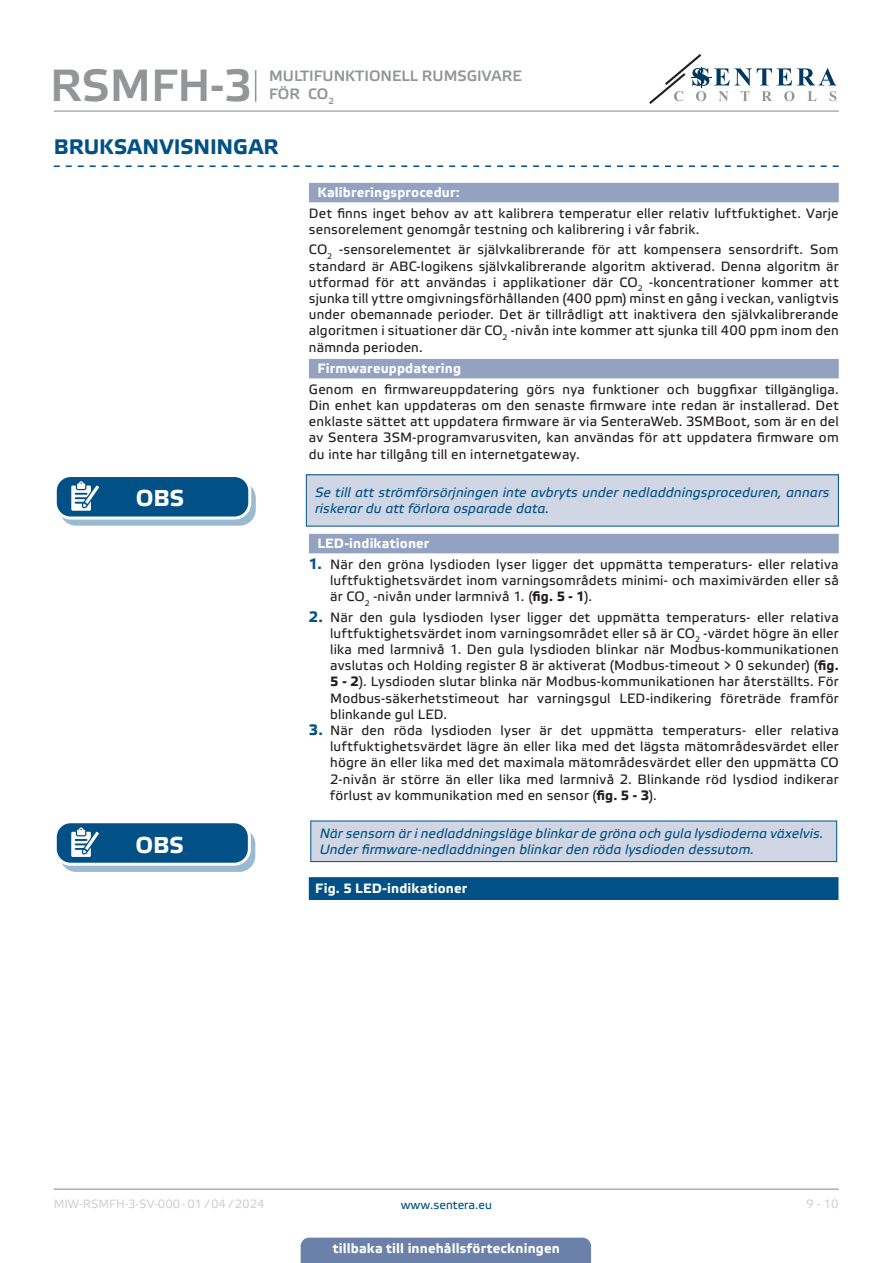
<style>
.page{position:relative;width:893px;height:1263px;background:#fff}
.page>*{position:absolute;margin:0;border:0;box-sizing:border-box;transform-origin:0 0}
.t1{font:45px "Etelka Medium Pro";color:#939598}
.t2{font:700 22.95px "Etelka Text Pro";letter-spacing:-.005em;color:#fff}
.t3{font:700 21px "Etelka Text Pro";letter-spacing:-.005em;color:#015186}
.t4{font:15px/18px "Etelka Medium Pro";color:#939598}
.body{font:13.5px/16.2px "Etelka Text Pro";letter-spacing:.015em;color:#231f20;text-align:justify}
.attention{font:italic 13.5px/16.2px "Etelka Text Pro";letter-spacing:.01em;color:#015186}
.Number-roman{font:700 13.5px "Etelka Text Pro";letter-spacing:.015em;color:#fff}
.table_text{font:700 13.5px "Etelka Text Pro";letter-spacing:.01em;color:#fff}
.t5{font:12px "Etelka Text Pro";color:#d1d2d4}
.t6{font:12px "Etelka Text Pro";color:#015186}
.s1{font-weight:700;font-size:15px;color:#015186}
.s2{font-weight:700}
</style>
<div class="page">
<hr style="left:54px;top:111px;width:785px;height:1px;background:#939598">
<hr style="left:54px;top:1188px;width:785px;height:2px;background:#939598">
<svg style="left:649px;top:54px;width:187px;height:50px"></svg>
<div style="left:301px;top:1237px;width:290px;height:26px;background:#6c81aa"></div>
<hr style="left:255px;top:70px;width:1px;height:32px;background:#939598">
<svg style="left:54px;top:165px;width:785px;height:2px"></svg>
<div style="left:309px;top:183px;width:530px;height:19px;background:#94a2c2"></div>
<div style="left:309px;top:359px;width:530px;height:19px;background:#94a2c2"></div>
<div style="left:309px;top:534px;width:530px;height:19px;background:#94a2c2"></div>
<svg style="left:61px;top:483px;width:194px;height:42px"></svg>
<div style="left:60px;top:482px;width:196px;height:44px;border:1px solid #015186;border-radius:15px"></div>
<div style="left:55px;top:475px;width:195px;height:43px;background:#015186;border-radius:15px"></div>
<div style="left:54px;top:474px;width:197px;height:45px;border:3px solid #fff;border-radius:15px"></div>
<svg style="left:71px;top:481px;width:33px;height:38px"></svg>
<div style="left:306px;top:475px;width:532px;height:51px;background:#d1d6e4"></div>
<div style="left:61px;top:829px;width:194px;height:42px;background:#9abacf;border-radius:15px"></div>
<div style="left:60px;top:828px;width:195px;height:44px;border:1px solid #015186;border-radius:15px"></div>
<div style="left:55px;top:822px;width:194px;height:42px;background:#015186;border-radius:15px"></div>
<div style="left:54px;top:820px;width:197px;height:46px;border:3px solid #fff;border-radius:15px"></div>
<svg style="left:71px;top:827px;width:33px;height:38px"></svg>
<div style="left:311px;top:821px;width:526px;height:40px;background:#d1d6e4"></div>
<div style="left:310px;top:821px;width:527px;height:41px;border:1px solid #015186"></div>
<div style="left:309px;top:878px;width:529px;height:21px;background:#015186"></div>
<hr style="left:309px;top:877px;width:529px;height:1px;background:#015186">
<svg style="left:838px;top:878px;width:1px;height:21px"></svg>
<hr style="left:309px;top:899px;width:529px;height:1px;background:#015186">
<h1 class="t1" style="left:50px;top:61px;width:204px">RSMFH-3</h1>
<p class="t4" style="left:269px;top:67px;width:254px">MULTIFUNKTIONELL RUMSGIVARE<br>FÖR CO<sub>2</sub></p>
<p class="t3" style="left:54px;top:135px;width:227px">BRUKSANVISNINGAR</p>
<p class="Number-roman" style="left:317px;top:185px;width:144px">Kalibreringsprocedur:</p>
<p class="body" style="left:309px;top:206px;width:531px">Det finns inget behov av att kalibrera temperatur eller relativ luftfuktighet. Varje sensorelement genomgår testning och kalibrering i vår fabrik.</p>
<p class="body" style="left:309px;top:242px;width:531px">CO<sub>2</sub> -sensorelementet är självkalibrerande för att kompensera sensordrift. Som standard är ABC-logikens självkalibrerande algoritm aktiverad. Denna algoritm är utformad för att användas i applikationer där CO<sub>2</sub> -koncentrationer kommer att sjunka till yttre omgivningsförhållanden (400 ppm) minst en gång i veckan, vanligtvis under obemannade perioder. Det är tillrådligt att inaktivera den självkalibrerande algoritmen i situationer där CO<sub>2</sub> -nivån inte kommer att sjunka till 400 ppm inom den nämnda perioden.</p>
<p class="Number-roman" style="left:317px;top:361px;width:145px">Firmwareuppdatering</p>
<p class="body" style="left:309px;top:382px;width:531px">Genom en firmwareuppdatering görs nya funktioner och buggfixar tillgängliga.<br>Din enhet kan uppdateras om den senaste firmware inte redan är installerad. Det enklaste sättet att uppdatera firmware är via SenteraWeb. 3SMBoot, som är en del av Sentera 3SM-programvarusviten, kan användas för att uppdatera firmware om du inte har tillgång till en internetgateway.</p>
<p class="t2" style="left:136px;top:486px;width:50px">OBS</p>
<p class="attention" style="left:315px;top:485px;width:516px">Se till att strömförsörjningen inte avbryts under nedladdningsproceduren, annars riskerar du att förlora osparade data.</p>
<p class="Number-roman" style="left:317px;top:536px;width:113px">LED-indikationer</p>
<p class="body" style="left:330px;top:557px;width:510px;text-indent:-21px"><span class="s1">1.</span> När den gröna lysdioden lyser ligger det uppmätta temperaturs- eller relativa luftfuktighetsvärdet inom varningsområdets minimi- och maximivärden eller så är CO<sub>2</sub> -nivån under larmnivå 1. (<span class="s2">fig. 5 - 1</span>).</p>
<p class="body" style="left:330px;top:610px;width:510px;text-indent:-21px"><span class="s1">2.</span> När den gula lysdioden lyser ligger det uppmätta temperaturs- eller relativa luftfuktighetsvärdet inom varningsområdet eller så är CO<sub>2</sub> -värdet högre än eller lika med larmnivå 1. Den gula lysdioden blinkar när Modbus-kommunikationen avslutas och Holding register 8 är aktiverat (Modbus-timeout &gt; 0 sekunder) (<span class="s2">fig.<br>5 - 2</span>). Lysdioden slutar blinka när Modbus-kommunikationen har återställts. För Modbus-säkerhetstimeout har varningsgul LED-indikering företräde framför blinkande gul LED.</p>
<p class="body" style="left:330px;top:723px;width:510px;text-indent:-21px"><span class="s1">3.</span> När den röda lysdioden lyser är det uppmätta temperaturs- eller relativa luftfuktighetsvärdet lägre än eller lika med det lägsta mätområdesvärdet eller högre än eller lika med det maximala mätområdesvärdet eller den uppmätta CO 2-nivån är större än eller lika med larmnivå 2. Blinkande röd lysdiod indikerar förlust av kommunikation med en sensor (<span class="s2">fig. 5 - 3</span>).</p>
<p class="t2" style="left:136px;top:832px;width:50px">OBS</p>
<p class="attention" style="left:320px;top:826px;width:505px">När sensorn är i nedladdningsläge blinkar de gröna och gula lysdioderna växelvis.<br>Under firmware-nedladdningen blinkar den röda lysdioden dessutom.</p>
<p class="table_text" style="left:315px;top:881px;width:153px">Fig. 5 LED-indikationer</p>
<p class="t5" style="left:54px;top:1197px;width:212px">MIW-RSMFH-3-SV-000 - 01 / 04 / 2024</p>
<p class="t6" style="left:401px;top:1198px;width:93px">www.sentera.eu</p>
<p class="t5" style="left:806px;top:1197px;width:34px">9 - 10</p>
<p class="table_text" style="left:333px;top:1240px;width:229px">tillbaka till innehållsförteckningen</p>
</div>
